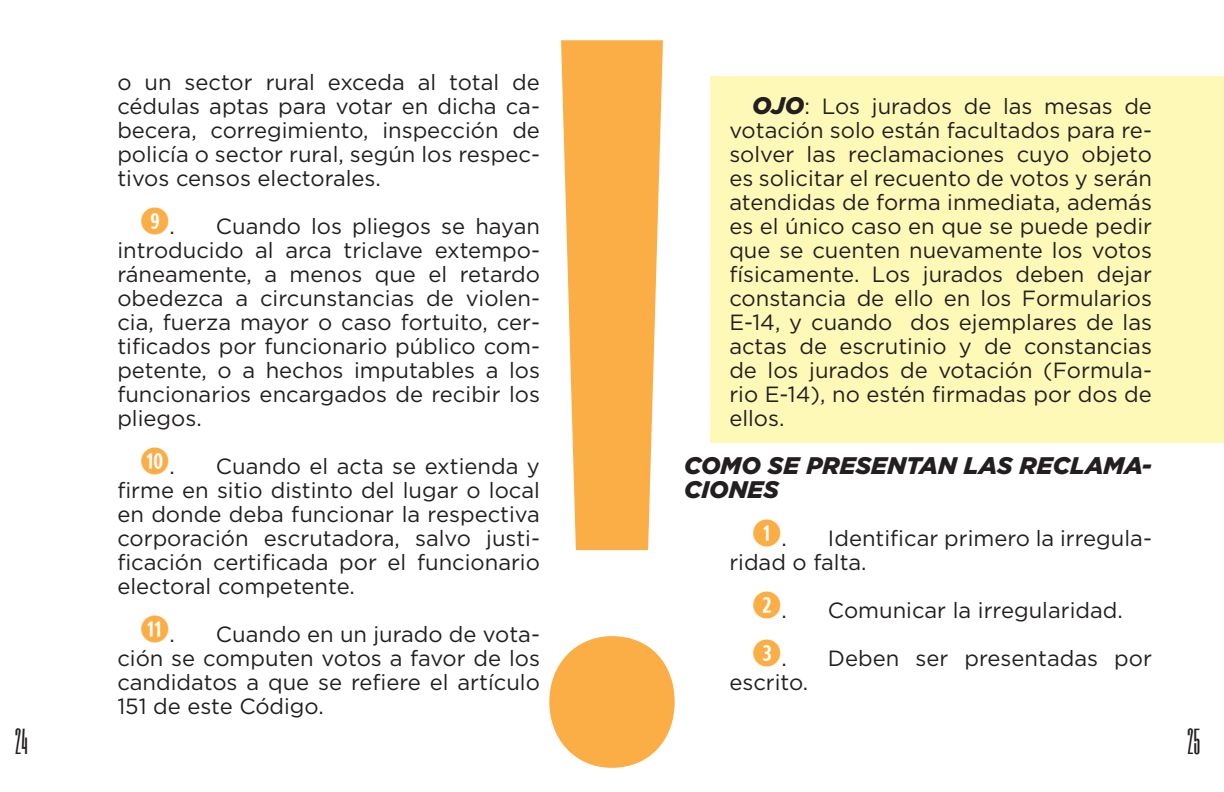
<style>
.page{position:relative;width:1224px;height:792px;background:#fff}
.page>*{position:absolute;margin:0;border:0;box-sizing:border-box;transform-origin:0 0}
.t1{font:30px "Six Caps";color:#231f20}
.Estilo_de_párrafo_1{font:italic 900 24px/24px "Gotham";color:#231f20}
.Estilo_de_párrafo_sa{font:22px/24px "Gotham";color:#231f20;text-align:justify}
.s1{font-family:"Combi Numerals Ltd";font-size:36px;color:#fbae46}
.s2{font-weight:900;font-style:italic;font-size:24px}
</style>
<div class="page">
<div style="left:711px;top:76px;width:513px;height:366px;background:#fff9b8"></div>
<svg style="left:549px;top:40px;width:126px;height:728px;fill:#fbae46"></svg>
<p class="Estilo_de_párrafo_sa" style="left:117px;top:69px;width:424px">o un sector rural exceda al total de cédulas aptas para votar en dicha ca&shy;becera, corregimiento, inspección de policía o sector rural, según los respec&shy;tivos censos electorales.</p>
<p class="Estilo_de_párrafo_sa" style="left:117px;top:213px;width:424px;text-indent:23px"><span class="s1">9</span>. Cuando los pliegos se hayan introducido al arca triclave extempo&shy;ráneamente, a menos que el retardo obedezca a circunstancias de violen&shy;cia, fuerza mayor o caso fortuito, cer&shy;tificados por funcionario público com&shy;petente, o a hechos imputables a los funcionarios encargados de recibir los pliegos.</p>
<p class="Estilo_de_párrafo_sa" style="left:117px;top:453px;width:424px;text-indent:23px"><span class="s1">10</span>. Cuando el acta se extienda y firme en sitio distinto del lugar o local en donde deba funcionar la respectiva corporación escrutadora, salvo justi&shy;ficación certificada por el funcionario electoral competente.</p>
<p class="Estilo_de_párrafo_sa" style="left:117px;top:621px;width:424px;text-indent:23px"><span class="s1">11</span>. Cuando en un jurado de vota&shy;ción se computen votos a favor de los candidatos a que se refiere el artículo 151 de este Código.</p>
<p class="Estilo_de_párrafo_sa" style="left:729px;top:93px;width:424px;text-indent:23px"><span class="s2">OJO</span>: Los jurados de las mesas de votación solo están facultados para re&shy;solver las reclamaciones cuyo objeto es solicitar el recuento de votos y serán atendidas de forma inmediata, además es el único caso en que se puede pedir que se cuenten nuevamente los votos físicamente. Los jurados deben dejar constancia de ello en los Formularios E-14, y cuando dos ejemplares de las actas de escrutinio y de constancias de los jurados de votación (Formula&shy;rio E-14), no estén firmadas por dos de ellos.</p>
<p class="Estilo_de_párrafo_1" style="left:684px;top:453px;width:470px">COMO SE PRESENTAN LAS RECLAMA-<br>CIONES</p>
<p class="Estilo_de_párrafo_sa" style="left:729px;top:525px;width:424px;text-indent:23px"><span class="s1">1</span>. Identificar primero la irregula&shy;ridad o falta.</p>
<p class="Estilo_de_párrafo_sa" style="left:752px;top:597px;width:372px"><span class="s1">2</span>. Comunicar la irregularidad.</p>
<p class="Estilo_de_párrafo_sa" style="left:729px;top:645px;width:424px;text-indent:23px"><span class="s1">3</span>. Deben ser presentadas por escrito.</p>
<h1 class="t1" style="left:15px;top:720px;width:14px">24</h1>
<h1 class="t1" style="left:1187px;top:720px;width:14px">25</h1>
</div>
